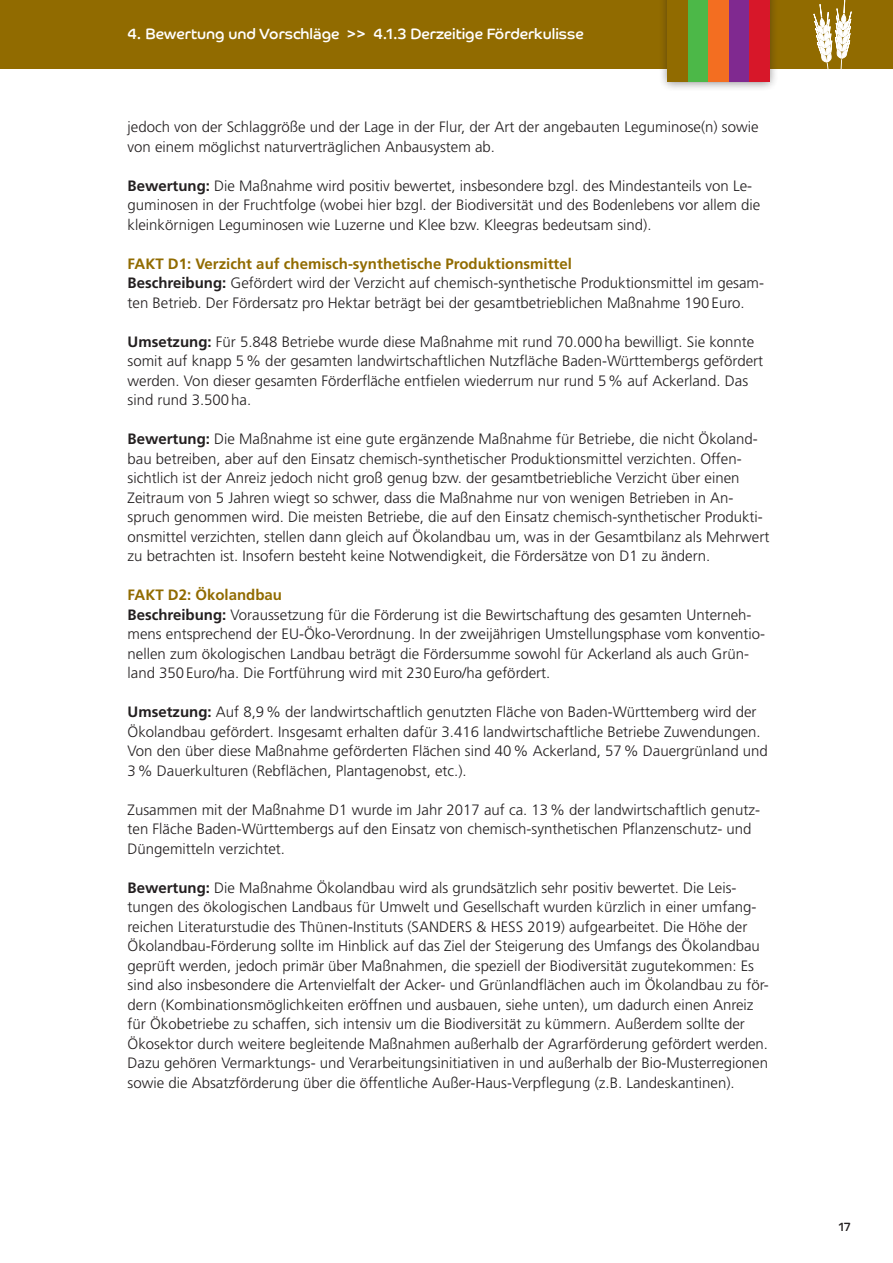
<style>
.page{position:relative;width:893px;height:1263px;background:#fff}
.page>*{position:absolute;margin:0;border:0;box-sizing:border-box;transform-origin:0 0}
.Fließtext{font:300 15px/19.5px "Frutiger LT Pro";color:#231f20}
.t1{font:15px "Co Headline";color:#fff}
.t2{font:700 15px "Frutiger LT Pro";color:#916b00}
.t3{font:12px "Co Headline";color:#231f20}
.s1{font-weight:700}
</style>
<div class="page">
<div style="left:0;top:0;width:893px;height:69px;background:#916b00"></div>
<div style="left:659px;top:0;width:120px;height:91px;background:#231f20;opacity:.5"></div>
<div style="left:722px;top:0;width:32px;height:82px;background:#802990"></div>
<div style="left:678px;top:0;width:40px;height:82px;background:#4cb848"></div>
<div style="left:749px;top:0;width:21px;height:82px;background:#d71729"></div>
<div style="left:708px;top:0;width:21px;height:82px;background:#f36e21"></div>
<div style="left:668px;top:0;width:20px;height:82px;background:#916b00"></div>
<svg style="left:813px;top:0;width:39px;height:69px"></svg>
<p class="t1" style="left:128px;top:25px;width:458px">4. Bewertung und Vorschläge &gt;&gt; 4.1.3 Derzeitige Förderkulisse</p>
<p class="t1" style="left:228px;top:25px;width:560px">der landwirtschaftlichen Förderung und Vorschläge für ihre Weiterentwicklung</p>
<p class="Fließtext" style="left:128px;top:117px;width:633px">jedoch von der Schlaggröße und der Lage in der Flur, der Art der angebauten Leguminose(n) sowie von einem möglichst naturverträglichen Anbausystem ab.</p>
<p class="Fließtext" style="left:128px;top:176px;width:634px"><span class="s1">Bewertung:</span> Die Maßnahme wird positiv bewertet, insbesondere bzgl. des Mindestanteils von Le&shy;guminosen in der Fruchtfolge (wobei hier bzgl. der Biodiversität und des Bodenlebens vor allem die kleinkörnigen Leguminosen wie Luzerne und Klee bzw. Kleegras bedeutsam sind).</p>
<h5 class="t2" style="left:128px;top:254px;width:446px">FAKT D1: Verzicht auf chemisch-synthetische Produktionsmittel</h5>
<p class="Fließtext" style="left:128px;top:273px;width:638px"><span class="s1">Beschreibung:</span> Gefördert wird der Verzicht auf chemisch-synthetische Produktionsmittel im gesam&shy;ten Betrieb. Der Fördersatz pro Hektar beträgt bei der gesamtbetrieblichen Maßnahme 190Euro.</p>
<p class="Fließtext" style="left:128px;top:332px;width:637px"><span class="s1">Umsetzung:</span> Für 5.848 Betriebe wurde diese Maßnahme mit rund 70.000ha bewilligt. Sie konnte somit auf knapp 5% der gesamten landwirtschaftlichen Nutzfläche Baden-Württembergs gefördert werden. Von dieser gesamten Förderfläche entfielen wiederrum nur rund 5% auf Ackerland. Das sind rund 3.500ha.</p>
<p class="Fließtext" style="left:128px;top:429px;width:643px"><span class="s1">Bewertung:</span> Die Maßnahme ist eine gute ergänzende Maßnahme für Betriebe, die nicht Ökoland&shy;bau betreiben, aber auf den Einsatz chemisch-synthetischer Produktionsmittel verzichten. Offen&shy;sichtlich ist der Anreiz jedoch nicht groß genug bzw. der gesamtbetriebliche Verzicht über einen Zeitraum von 5 Jahren wiegt so schwer, dass die Maßnahme nur von wenigen Betrieben in An&shy;spruch genommen wird. Die meisten Betriebe, die auf den Einsatz chemisch-synthetischer Produkti&shy;onsmittel verzichten, stellen dann gleich auf Ökolandbau um, was in der Gesamtbilanz als Mehrwert zu betrachten ist. Insofern besteht keine Notwendigkeit, die Fördersätze von D1 zu ändern.</p>
<h5 class="t2" style="left:128px;top:586px;width:156px">FAKT D2: Ökolandbau</h5>
<p class="Fließtext" style="left:128px;top:605px;width:639px"><span class="s1">Beschreibung:</span> Voraussetzung für die Förderung ist die Bewirtschaftung des gesamten Unterneh&shy;mens entsprechend der EU-Öko-Verordnung. In der zweijährigen Umstellungsphase vom konventio&shy;nellen zum ökologischen Landbau beträgt die Fördersumme sowohl für Ackerland als auch Grün&shy;land 350Euro/ha. Die Fortführung wird mit 230Euro/ha gefördert.</p>
<p class="Fließtext" style="left:128px;top:702px;width:642px"><span class="s1">Umsetzung:</span> Auf 8,9% der landwirtschaftlich genutzten Fläche von Baden-Württemberg wird der Ökolandbau gefördert. Insgesamt erhalten dafür 3.416 landwirtschaftliche Betriebe Zuwendungen.<br>Von den über diese Maßnahme geförderten Flächen sind 40% Ackerland, 57% Dauergrünland und 3% Dauerkulturen (Rebflächen, Plantagenobst, etc.).</p>
<p class="Fließtext" style="left:128px;top:800px;width:634px">Zusammen mit der Maßnahme D1 wurde im Jahr 2017 auf ca. 13% der landwirtschaftlich genutz&shy;ten Fläche Baden-Württembergs auf den Einsatz von chemisch-synthetischen Pflanzenschutz- und<br>Düngemitteln verzichtet.</p>
<p class="Fließtext" style="left:128px;top:878px;width:643px"><span class="s1">Bewertung:</span> Die Maßnahme Ökolandbau wird als grundsätzlich sehr positiv bewertet. Die Leis&shy;tungen des ökologischen Landbaus für Umwelt und Gesellschaft wurden kürzlich in einer umfang&shy;reichen Literaturstudie des Thünen-Instituts (SANDERS &amp; HESS 2019) aufgearbeitet. Die Höhe der Ökolandbau-Förderung sollte im Hinblick auf das Ziel der Steigerung des Umfangs des Ökolandbau geprüft werden, jedoch primär über Maßnahmen, die speziell der Biodiversität zugutekommen: Es sind also insbesondere die Artenvielfalt der Acker- und Grünlandflächen auch im Ökolandbau zu för&shy;dern (Kombinationsmöglichkeiten eröffnen und ausbauen, siehe unten), um dadurch einen Anreiz für Ökobetriebe zu schaffen, sich intensiv um die Biodiversität zu kümmern. Außerdem sollte der Ökosektor durch weitere begleitende Maßnahmen außerhalb der Agrarförderung gefördert werden.<br>Dazu gehören Vermarktungs- und Verarbeitungsinitiativen in und außerhalb der Bio-Musterregionen sowie die Absatzförderung über die öffentliche Außer-Haus-Verpflegung (z.B. Landeskantinen).</p>
<p class="t3" style="left:839px;top:1220px;width:13px">17</p>
</div>
